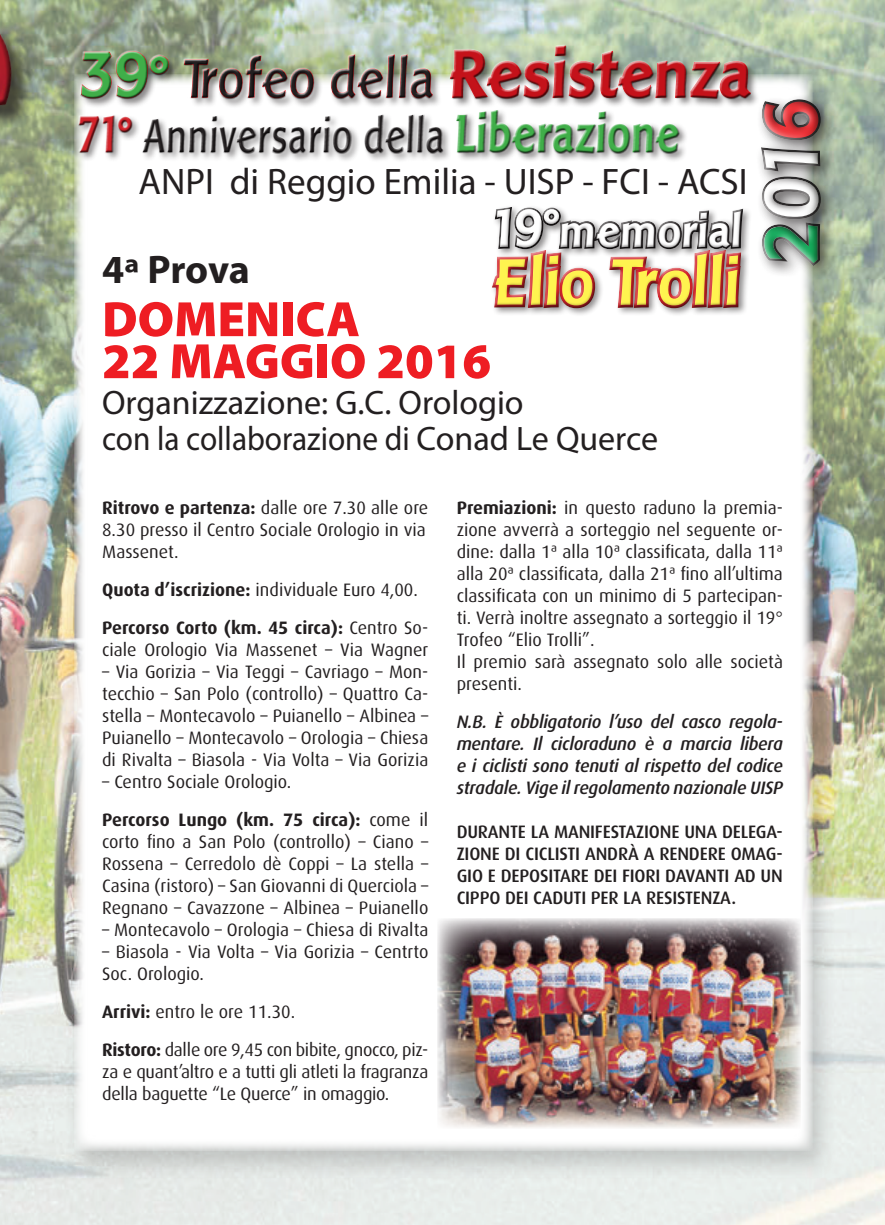
<style>
.page{position:relative;width:885px;height:1225px;background:#fff}
.page>*{position:absolute;margin:0;border:0;box-sizing:border-box;transform-origin:0 0}
.t1{font:700 80px "Linotype Pisa";color:#ee1d23}
.t2{font:700 66px "Linotype Pisa";color:#fff34f}
.t3{font:54px "Linotype Pisa";color:#231f20}
.t4{font:900 50px/42px "Myriad Pro";color:#ee1d23}
.t5{font:48px "Linotype Pisa";letter-spacing:.01em;color:#231f20;scale:.85 1}
.t6{font:700 46px "Linotype Pisa";color:#fff}
.t7{font:700 40px "Myriad Pro";letter-spacing:-.01em;color:#231f20}
.t8{font:37px "Myriad Pro";color:#231f20}
.t9{font:34px/36px "Myriad Pro";color:#231f20}
.t10{font:18px/22px "Dax";color:#231f20}
.t11{font:italic 500 18px/22px "Dax";letter-spacing:-.015em;color:#231f20;text-align:justify}
.t12{font:500 18px/22px "Dax";letter-spacing:-.01em;color:#231f20;text-align:justify}
.t13{font:700 18px/38px "Dax";color:#231f20}
.s1{font-weight:700;font-size:68px;color:#40ae49}
.s2{font-weight:700;font-size:56px;color:#40ae49}
.s3{font-weight:700;font-size:68px;color:#c4121a}
.s4{font-weight:700;font-size:54px;color:#d1232a}
.s5{font-weight:700;color:#d1232a}
.s6{font-weight:700;font-size:54px;color:#40ae49}
.s7{font-weight:700}
.s8{font-weight:400}
</style>
<div class="page">
<img style="left:0;top:0;width:884px;height:1225px">
<div style="left:0;top:23px;width:35px;height:122px;background:#231f20;opacity:.75"></div>
<img style="left:0;top:6px;width:29px;height:132px">
<svg style="left:0;top:9px;width:25px;height:125px;background:#7a6d57"></svg>
<div style="left:63px;top:68px;width:774px;height:1113px;background:#231f20;opacity:.2"></div>
<div style="left:75px;top:75px;width:737px;height:1075px;background:#fff"></div>
<div style="left:80px;top:45px;width:679px;height:63px;background:#231f20;opacity:.55"></div>
<div style="left:81px;top:45px;width:670px;height:55px;background:#231f20;opacity:.75"></div>
<div style="left:78px;top:109px;width:610px;height:54px;background:#231f20;opacity:.55"></div>
<div style="left:78px;top:109px;width:602px;height:43px;background:#fff"></div>
<div style="left:78px;top:110px;width:602px;height:44px;background:#231f20;opacity:.75"></div>
<div style="left:754px;top:93px;width:84px;height:189px;background:#231f20;opacity:.75"></div>
<div style="left:749px;top:95px;width:74px;height:181px;background:#fff"></div>
<div style="left:755px;top:89px;width:76px;height:183px;background:#231f20;opacity:.75"></div>
<div style="left:487px;top:204px;width:261px;height:110px;background:#231f20;opacity:.75"></div>
<img style="left:437px;top:918px;width:363px;height:210px">
<h3 class="t3" style="left:79px;top:48px;width:673px"><span class="s1">39</span><span class="s2">°</span> Trofeo della <span class="s3">Resistenza</span></h3>
<h3 class="t5" style="left:78px;top:108px;width:708px"><span class="s4">71</span><span class="s5">°</span> Anniversario della <span class="s6">Liberazione</span></h3>
<h1 class="t1" style="left:744px;top:141px;width:43px;rotate:-90deg">6</h1>
<h3 class="t8" style="left:138px;top:161px;width:610px">ANPI di Reggio Emilia - UISP - FCI - ACSI</h3>
<h3 class="t6" style="left:558px;top:205px;width:184px">memorial</h3>
<h2 class="t2" style="left:493px;top:245px;width:247px">Elio Trolli</h2>
<h3 class="t7" style="left:102px;top:247px;width:149px">4ª Prova</h3>
<h3 class="t4" style="left:102px;top:299px;width:390px">DOMENICA<br>22 MAGGIO 2016</h3>
<h3 class="t9" style="left:102px;top:385px;width:557px">Organizzazione: G.C. Orologio<br>con la collaborazione di Conad Le Querce</h3>
<p class="t10" style="left:102px;top:497px;width:328px"><span class="s7">Ritrovo e partenza:</span> dalle ore 7.30 alle ore<br>8.30 presso il Centro Sociale Orologio in via<br>Massenet.</p>
<p class="t13" style="left:102px;top:571px;width:327px">Quota d’iscrizione: <span class="s8">individuale Euro 4,00.<br></span>Percorso Corto (km. 45 circa): <span class="s8">Centro So-</span></p>
<p class="t10" style="left:102px;top:639px;width:327px">ciale Orologio Via Massenet – Via Wagner</p>
<p class="t10" style="left:102px;top:661px;width:328px;text-align:justify">– Via Gorizia – Via Teggi – Cavriago – Mon&shy;tecchio – San Polo (controllo) – Quattro Ca&shy;stella – Montecavolo – Puianello – Albinea – Puianello – Montecavolo – Orologia – Chiesa di Rivalta – Biasola - Via Volta – Via Gorizia</p>
<p class="t10" style="left:102px;top:763px;width:327px;line-height:38px">– Centro Sociale Orologio.<br><span class="s7">Percorso Lungo (km. 75 circa):</span> come il</p>
<p class="t10" style="left:102px;top:831px;width:328px;text-align:justify">corto fino a San Polo (controllo) – Ciano – Rossena – Cerredolo dè Coppi – La stella – Casina (ristoro) – San Giovanni di Querciola – Regnano – Cavazzone – Albinea – Puianello</p>
<p class="t10" style="left:102px;top:919px;width:327px">– Montecavolo – Orologia – Chiesa di Rivalta</p>
<p class="t10" style="left:102px;top:941px;width:327px">– Biasola - Via Volta – Via Gorizia – Centrto<br>Soc. Orologio.</p>
<p class="t10" style="left:102px;top:993px;width:327px;line-height:38px"><span class="s7">Arrivi:</span> entro le ore 11.30.<br><span class="s7">Ristoro:</span> dalle ore 9,45 con bibite, gnocco, piz-</p>
<p class="t10" style="left:102px;top:1061px;width:327px">za e quant’altro e a tutti gli atleti la fragranza della baguette “Le Querce” in omaggio.</p>
<p class="t10" style="left:456px;top:497px;width:328px"><span class="s7">Premiazioni:</span> in questo raduno la premia&shy;zione avverrà a sorteggio nel seguente or&shy;dine: dalla 1ª alla 10ª classificata, dalla 11ª alla 20ª classificata, dalla 21ª fino all’ultima classificata con un minimo di 5 partecipan&shy;ti. Verrà inoltre assegnato a sorteggio il 19° Trofeo “Elio Trolli”.<br>Il premio sarà assegnato solo alle società presenti.</p>
<p class="t11" style="left:456px;top:711px;width:328px">N.B. È obbligatorio l’uso del casco regola&shy;mentare. Il cicloraduno è a marcia libera e i ciclisti sono tenuti al rispetto del codice stradale. Vige il regolamento nazionale UISP</p>
<p class="t12" style="left:456px;top:821px;width:327px">DURANTE LA MANIFESTAZIONE UNA DELEGA-ZIONE DI CICLISTI ANDRÀ A RENDERE OMAG-GIO E DEPOSITARE DEI FIORI DAVANTI AD UN CIPPO DEI CADUTI PER LA RESISTENZA.</p>
</div>
